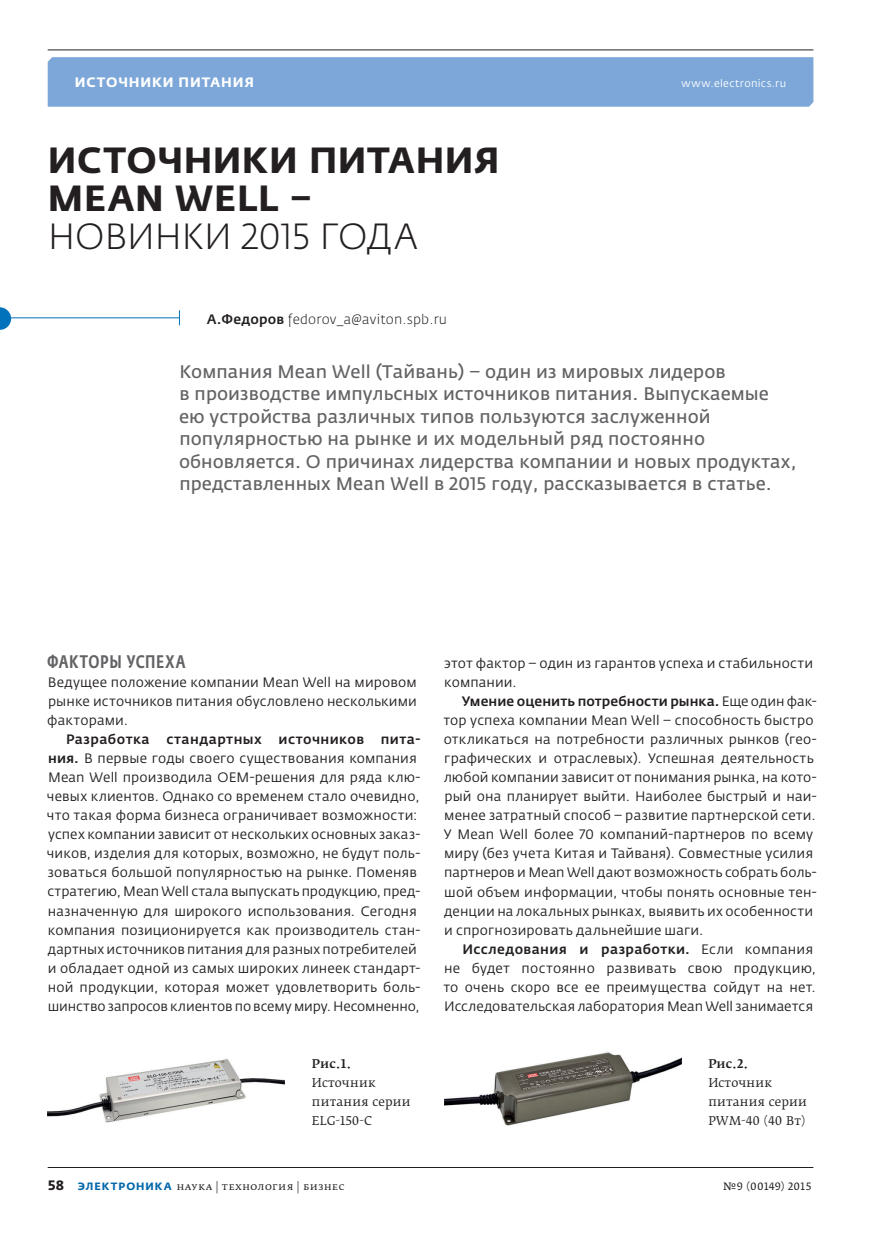
<style>
.page{position:relative;width:881px;height:1234px;background:#fff}
.page>*{position:absolute;margin:0;border:0;box-sizing:border-box;transform-origin:0 0}
.t1{font:700 36px/38.1px "Fedra Sans Pro";letter-spacing:.015em;color:#231f20}
.t2{font:300 36px "Fedra Sans Pro";letter-spacing:-.01em;color:#231f20}
.t3{font:18px/22.5px "Fedra Sans Pro";letter-spacing:.005em;color:#636366}
.t4{font:500 18px "Fedra Sans Cond Pro";letter-spacing:.035em;color:#636366}
.t5{font:13.5px/19px "Fedra Sans Pro";letter-spacing:.01em;color:#231f20}
.t6{font:300 13.5px "Fedra Sans Pro";letter-spacing:.015em;color:#231f20}
.t7{font:700 13.5px "Fedra Sans Alt Pro";letter-spacing:.06em;color:#fff}
.t8{font:12px/19px "Fedra Serif B Pro";letter-spacing:.005em;color:#231f20}
.t9{font:500 12px "Fedra Serif B Pro";letter-spacing:.005em;color:#231f20}
.t10{font:10.5px "Fedra Serif B Pro";letter-spacing:.035em;color:#231f20}
.t11{font:10.5px "Fedra Sans Pro";letter-spacing:.035em;color:#fff}
.t12{font:10.5px "Fedra Serif A Pro";letter-spacing:.03em;color:#231f20}
.s1{font-weight:500}
.s2{font-family:"Fedra Sans Pro";font-weight:700;font-size:13.5px}
.s3{font-family:"Fedra Sans Alt Pro";font-weight:700;color:#0067aa}
</style>
<div class="page">
<div style="left:48px;top:57px;width:765px;height:50px;background:#7ca7d8"></div>
<hr style="left:48px;top:49px;width:765px;height:1px;background:#231f20">
<hr style="left:48px;top:1166px;width:765px;height:1px;background:#231f20">
<svg style="left:179px;top:310px;width:1px;height:15px"></svg>
<hr style="left:2px;top:317px;width:178px;height:1px;background:#0072bc">
<svg style="left:0;top:307px;width:11px;height:23px"></svg>
<img style="left:48px;top:1058px;width:237px;height:64px">
<img style="left:444px;top:1052px;width:237px;height:72px">
<p class="t7" style="left:75px;top:74px;width:180px">Источни ки питания</p>
<p class="t11" style="left:681px;top:77px;width:106px">www.electronics.ru</p>
<h1 class="t1" style="left:48px;top:141px;width:453px">ИСТОЧНИКИ ПИТАНИЯ<br>MEAN WELL –</h1>
<h1 class="t2" style="left:48px;top:214px;width:371px">новинки 2015 года</h1>
<p class="t6" style="left:207px;top:310px;width:242px"><span class="s1">А.Федоров</span> fedorov_a@aviton.spb.ru</p>
<p class="t3" style="left:179px;top:360px;width:618px">Компания Mean Well (Тайвань) – один из мировых лидеров<br>в производстве импульсных источников питания. Выпускаемые ею устройства различных типов пользуются заслуженной популярностью на рынке и их модельный ряд постоянно обновляется. О причинах лидерства компании и новых продуктах, представленных Mean Well в 2015 году, рассказывается в статье.</p>
<h2 class="t4" style="left:47px;top:650px;width:140px">Факторы успеха</h2>
<p class="t5" style="left:47px;top:672px;width:371px;text-align:justify">Ведущее положение компании Mean Well на мировом рынке источников питания обусловлено несколькими факторами.</p>
<p class="t5" style="left:47px;top:729px;width:374px;text-indent:19px"><span class="s1">Разработка стандартных источников пита&shy;ния.</span> В первые годы своего существования компания Mean Well производила OEM-решения для ряда клю&shy;чевых клиентов. Однако со временем стало очевидно, что такая форма бизнеса ограничивает возможности: успех компании зависит от нескольких основных заказ&shy;чиков, изделия для которых, возможно, не будут поль&shy;зоваться большой популярностью на рынке. Поменяв стратегию, Mean Well стала выпускать продукцию, пред&shy;назначенную для широкого использования. Сегодня компания позиционируется как производитель стан&shy;дартных источников питания для разных потребителей и обладает одной из самых широких линеек стандарт&shy;ной продукции, которая может удовлетворить боль&shy;шинство запросов клиентов по всему миру. Несомненно,</p>
<p class="t9" style="left:312px;top:1055px;width:41px">Рис.1.</p>
<p class="t8" style="left:312px;top:1072px;width:100px">Источник питания серии<br>ELG-150-C</p>
<p class="t5" style="left:444px;top:653px;width:370px">этот фактор – один из гарантов успеха и стабильности компании.</p>
<p class="t5" style="left:443px;top:691px;width:374px;text-indent:18px"><span class="s1">Умение оценить потребности рынка.</span> Еще один фак&shy;тор успеха компании Mean Well – способность быстро откликаться на потребности различных рынков (гео&shy;графических и отраслевых). Успешная деятельность любой компании зависит от понимания рынка, на кото&shy;рый она планирует выйти. Наиболее быстрый и наи&shy;менее затратный способ – развитие партнерской сети.<br>У Mean Well более 70 компаний-партнеров по всему миру (без учета Китая и Тайваня). Совместные усилия партнеров и Mean Well дают возможность собрать боль&shy;шой объем информации, чтобы понять основные тен&shy;денции на локальных рынках, выявить их особенности и спрогнозировать дальнейшие шаги.</p>
<p class="t5" style="left:443px;top:939px;width:374px;text-indent:19px"><span class="s1">Исследования и разработки.</span> Если компания не будет постоянно развивать свою продукцию, то очень скоро все ее преимущества сойдут на нет.<br>Исследовательская лаборатория Mean Well занимается</p>
<p class="t9" style="left:708px;top:1055px;width:41px">Рис.2.</p>
<p class="t8" style="left:708px;top:1072px;width:100px">Источник питания серии<br>PWM-40 (40 Вт)</p>
<p class="t10" style="left:48px;top:1179px;width:298px"><span class="s2">58</span> <span class="s3">ЭЛЕКТРОНИКА</span> наука | технология | бизнес</p>
<p class="t12" style="left:722px;top:1179px;width:90px">№9 (00149) 2015</p>
</div>
